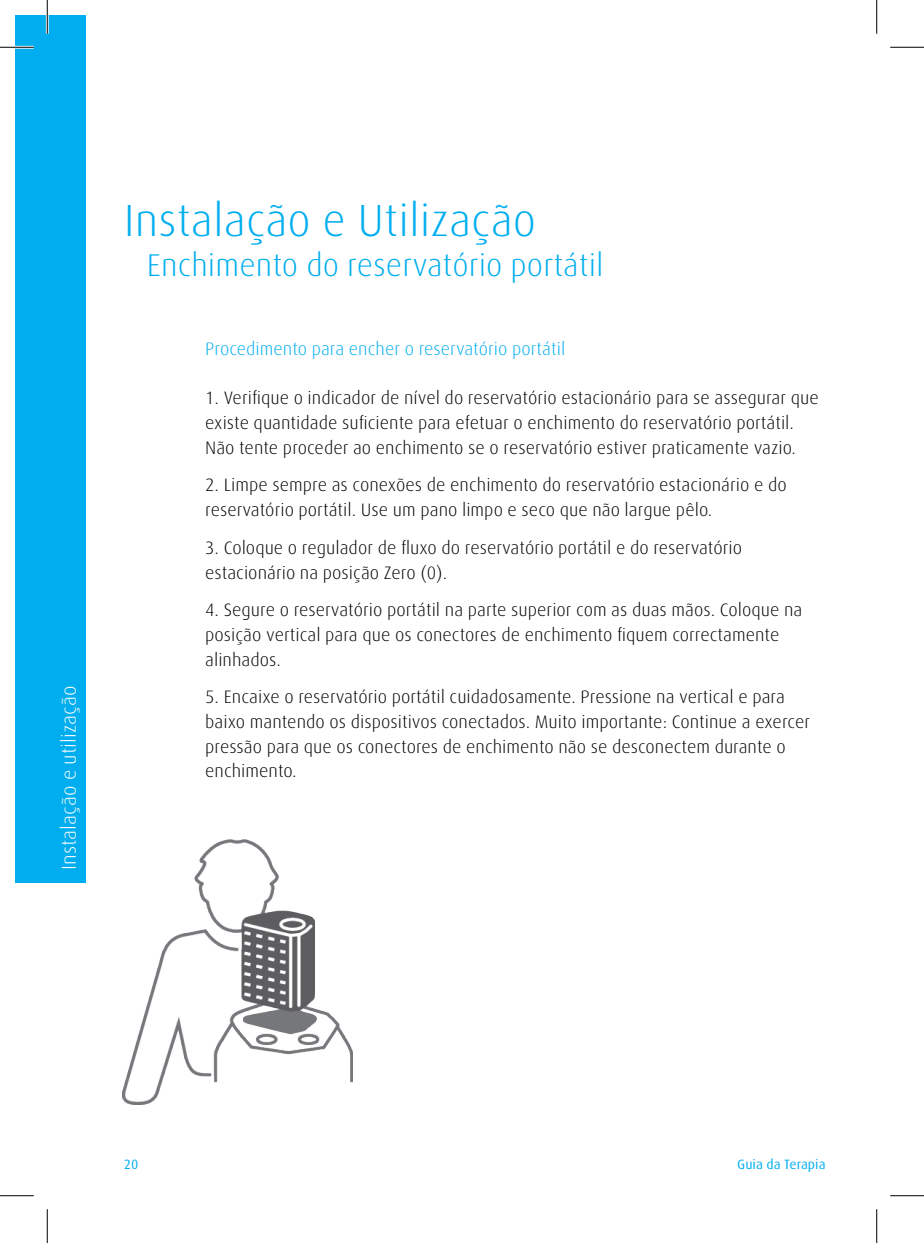
<style>
.page{position:relative;width:924px;height:1243px;background:#fff}
.page>*{position:absolute;margin:0;border:0;box-sizing:border-box;transform-origin:0 0}
.t1{font:300 45px "Linde Dax OT";color:#00aeef}
.t2{font:300 31.5px "Linde Dax OT";color:#00aeef}
.t3{font:300 20.25px "Linde Dax OT";color:#fff}
.t4{font:300 18px/24.8px "Linde Dax OT";color:#000}
.t5{font:300 18px "Linde Dax OT";color:#00aeef}
.t6{font:13.5px "Linde Dax OT";color:#00aeef}
</style>
<div class="page">
<div style="left:15px;top:15px;width:71px;height:867px;background:#00aeef"></div>
<img style="left:122px;top:839px;width:230px;height:265px">
<hr style="left:0;top:46px;width:34px;height:3px;background:#fff">
<hr style="left:46px;top:0;width:3px;height:34px;background:#fff">
<hr style="left:0;top:47px;width:34px;height:1px;background:#000">
<hr style="left:890px;top:47px;width:34px;height:1px;background:#000">
<hr style="left:0;top:1195px;width:34px;height:1px;background:#000">
<hr style="left:890px;top:1195px;width:34px;height:1px;background:#000">
<hr style="left:47px;top:0;width:1px;height:34px;background:#000">
<hr style="left:47px;top:1209px;width:1px;height:34px;background:#000">
<hr style="left:876px;top:0;width:1px;height:34px;background:#000">
<hr style="left:876px;top:1209px;width:1px;height:34px;background:#000">
<p class="t3" style="left:56px;top:869px;width:185px;rotate:-90deg">Instalação e utilização</p>
<h1 class="t1" style="left:124px;top:191px;width:414px">Instalação e Utilização</h1>
<h2 class="t2" style="left:147px;top:245px;width:458px">Enchimento do reservatório portátil</h2>
<p class="t5" style="left:205px;top:337px;width:361px">Procedimento para encher o reservatório portátil</p>
<p class="t4" style="left:205px;top:385px;width:615px">1. Verifique o indicador de nível do reservatório estacionário para se assegurar que existe quantidade suficiente para efetuar o enchimento do reservatório portátil.<br>Não tente proceder ao enchimento se o reservatório estiver praticamente vazio.</p>
<p class="t4" style="left:205px;top:472px;width:583px">2. Limpe sempre as conexões de enchimento do reservatório estacionário e do reservatório portátil. Use um pano limpo e seco que não largue pêlo.</p>
<p class="t4" style="left:205px;top:534px;width:538px">3. Coloque o regulador de fluxo do reservatório portátil e do reservatório estacionário na posição Zero (0).</p>
<p class="t4" style="left:205px;top:597px;width:598px">4. Segure o reservatório portátil na parte superior com as duas mãos. Coloque na posição vertical para que os conectores de enchimento fiquem correctamente alinhados.</p>
<p class="t4" style="left:205px;top:684px;width:606px">5. Encaixe o reservatório portátil cuidadosamente. Pressione na vertical e para baixo mantendo os dispositivos conectados. Muito importante: Continue a exercer pressão para que os conectores de enchimento não se desconectem durante o enchimento.</p>
<p class="t6" style="left:124px;top:1155px;width:16px">20</p>
<p class="t6" style="left:737px;top:1155px;width:90px">Guia da Terapia</p>
</div>
